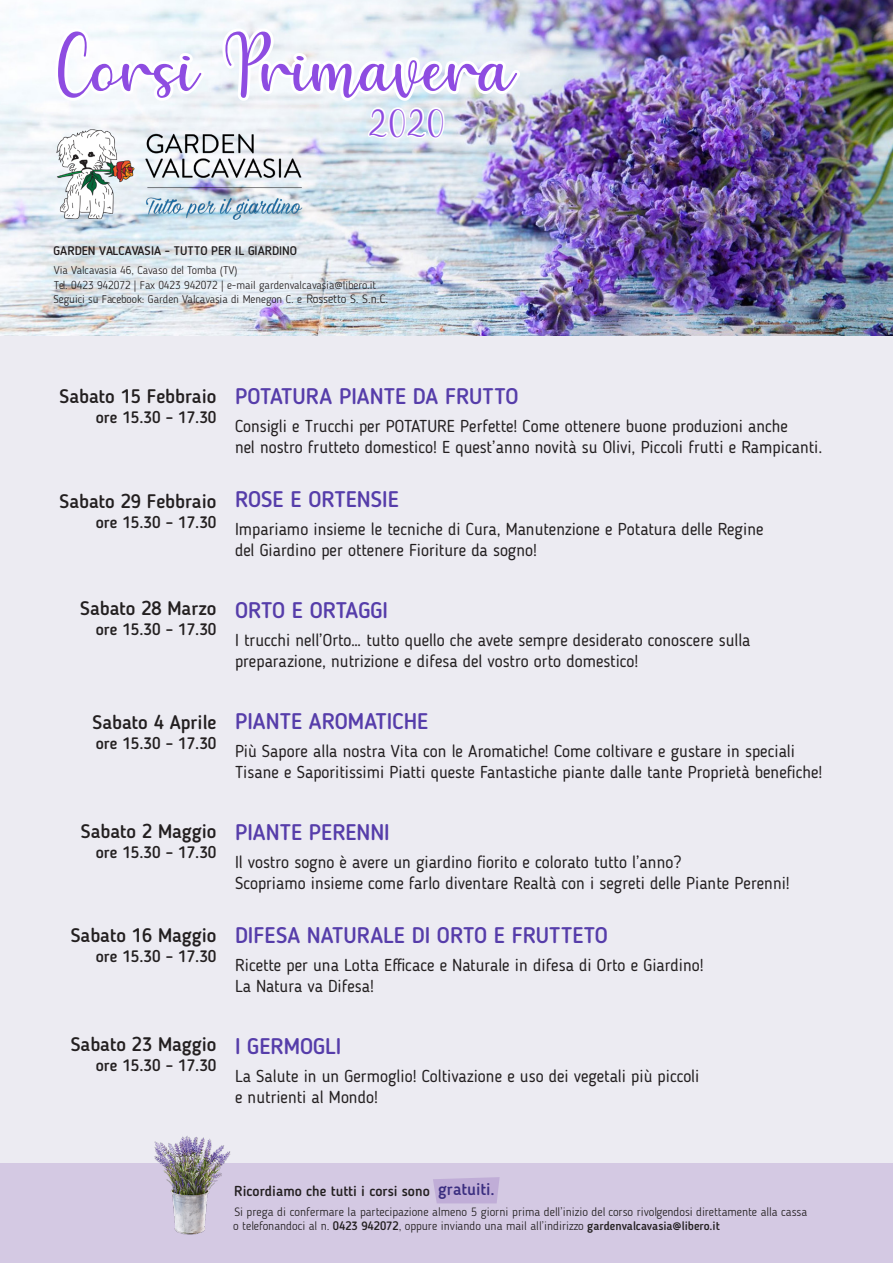
<style>
.page{position:relative;width:893px;height:1263px;background:#ecebf2}
.page>*{position:absolute;margin:0;border:0;box-sizing:border-box;transform-origin:0 0}
.t1{font:81px "Hello";color:#8e4ce1}
.t2{font:34.5px "Hello";color:#8e4ce1}
.t3{font:500 22.5px "Blogger Sans";color:#563daa}
.t4{font:500 19.5px "Blogger Sans";color:#231f20}
.t5{font:17.25px/20.7px "Blogger Sans";color:#231f20}
.t6{font:500 16.5px "Blogger Sans";color:#231f20}
.t7{font:500 14.4px "Blogger Sans";color:#231f20}
.t8{font:500 12.45px "Blogger Sans";color:#231f20}
.t9{font:300 12px/14px "Blogger Sans";color:#231f20}
.t10{font:300 11.25px/14.5px "Blogger Sans";color:#231f20}
.s1{font-size:12px}
.s2{font-size:16.8px;color:#3b2e80}
.s3{font-weight:500}
</style>
<div class="page">
<img style="left:0;top:0;width:893px;height:336px">
<svg style="left:52px;top:0;width:157px;height:115px"></svg>
<img style="left:42px;top:117px;width:177px;height:108px">
<div style="left:0;top:1163px;width:893px;height:100px;background:#d4c9e3"></div>
<img style="left:219px;top:24px;width:306px;height:312px">
<img style="left:154px;top:1136px;width:77px;height:99px">
<svg style="left:433px;top:1177px;width:67px;height:26px;background:#c1afd8"></svg>
<p class="t1" style="left:54px;top:24px;width:462px">Corsi Primavera</p>
<p class="t2" style="left:368px;top:106px;width:78px">2020</p>
<p class="t8" style="left:54px;top:243px;width:245px">GARDEN VALCAVASIA - TUTTO PER IL GIARDINO</p>
<p class="t10" style="left:53px;top:263px;width:336px">Via Valcavasia 46, Cavaso del Tomba (TV)<br>Tel. 0423 942072 | Fax 0423 942072 | e-mail gardenvalcavasia@libero.it<br>Seguici su Facebook: Garden Valcavasia di Menegon C. e <span class="s1">Rossetto S. S.n.C.</span></p>
<p class="t4" style="left:59px;top:385px;width:159px">Sabato 15 Febbraio</p>
<p class="t6" style="left:96px;top:408px;width:122px">ore 15.30 – 17.30</p>
<p class="t4" style="left:59px;top:489px;width:159px">Sabato 29 Febbraio</p>
<p class="t6" style="left:96px;top:512px;width:122px">ore 15.30 – 17.30</p>
<p class="t3" style="left:235px;top:382px;width:285px">POTATURA PIANTE DA FRUTTO</p>
<p class="t5" style="left:235px;top:416px;width:555px">Consigli e Trucchi per POTATURE Perfette! Come ottenere buone produzioni anche</p>
<p class="t5" style="left:235px;top:436px;width:589px">nel nostro frutteto domestico! E quest’anno novità su Olivi, Piccoli frutti e Rampicanti.</p>
<p class="t3" style="left:235px;top:485px;width:165px">ROSE E ORTENSIE</p>
<p class="t5" style="left:235px;top:519px;width:530px">Impariamo insieme le tecniche di Cura, Manutenzione e Potatura delle Regine</p>
<p class="t5" style="left:235px;top:540px;width:304px">del Giardino per ottenere Fioriture da sogno!</p>
<p class="t4" style="left:80px;top:597px;width:138px">Sabato 28 Marzo</p>
<p class="t6" style="left:96px;top:620px;width:122px">ore 15.30 – 17.30</p>
<p class="t3" style="left:235px;top:596px;width:154px">ORTO E ORTAGGI</p>
<p class="t5" style="left:235px;top:630px;width:517px">I trucchi nell’Orto… tutto quello che avete sempre desiderato conoscere sulla preparazione, nutrizione e difesa del vostro orto domestico!</p>
<p class="t4" style="left:92px;top:710px;width:126px">Sabato 4 Aprile</p>
<p class="t6" style="left:96px;top:733px;width:122px">ore 15.30 – 17.30</p>
<p class="t3" style="left:235px;top:707px;width:195px">PIANTE AROMATICHE</p>
<p class="t5" style="left:235px;top:741px;width:589px">Più Sapore alla nostra Vita con le Aromatiche! Come coltivare e gustare in speciali<br>Tisane e Saporitissimi Piatti queste Fantastiche piante dalle tante Proprietà benefiche!</p>
<p class="t4" style="left:81px;top:819px;width:137px">Sabato 2 Maggio</p>
<p class="t6" style="left:96px;top:842px;width:122px">ore 15.30 – 17.30</p>
<p class="t4" style="left:71px;top:924px;width:147px">Sabato 16 Maggio</p>
<p class="t6" style="left:96px;top:946px;width:122px">ore 15.30 – 17.30</p>
<p class="t3" style="left:235px;top:818px;width:156px">PIANTE PERENNI</p>
<p class="t5" style="left:235px;top:852px;width:448px">Il vostro sogno è avere un giardino fiorito e colorato tutto l’anno?</p>
<p class="t5" style="left:235px;top:872px;width:556px">Scopriamo insieme come farlo diventare Realtà con i segreti delle Piante Perenni!</p>
<p class="t3" style="left:235px;top:921px;width:374px">DIFESA NATURALE DI ORTO E FRUTTETO</p>
<p class="t5" style="left:235px;top:955px;width:470px">Ricette per una Lotta Efficace e Naturale in difesa di Orto e Giardino!</p>
<p class="t5" style="left:235px;top:976px;width:141px">La Natura va Difesa!</p>
<p class="t4" style="left:71px;top:1032px;width:147px">Sabato 23 Maggio</p>
<p class="t6" style="left:96px;top:1055px;width:122px">ore 15.30 – 17.30</p>
<p class="t3" style="left:235px;top:1032px;width:108px">I GERMOGLI</p>
<p class="t5" style="left:235px;top:1066px;width:466px">La Salute in un Germoglio! Coltivazione e uso dei vegetali più piccoli</p>
<p class="t5" style="left:235px;top:1086px;width:144px">e nutrienti al Mondo!</p>
<p class="t7" style="left:234px;top:1182px;width:262px">Ricordiamo che tutti i corsi sono <span class="s2">gratuiti.</span></p>
<p class="t9" style="left:233px;top:1204px;width:575px">Si prega di confermare la partecipazione almeno 5 giorni prima dell’inizio del corso rivolgendosi direttamente alla cassa o telefonandoci al n. <span class="s3">0423 942072</span>, oppure inviando una mail all’indirizzo <span class="s3">gardenvalcavasia@libero.it</span></p>
</div>
